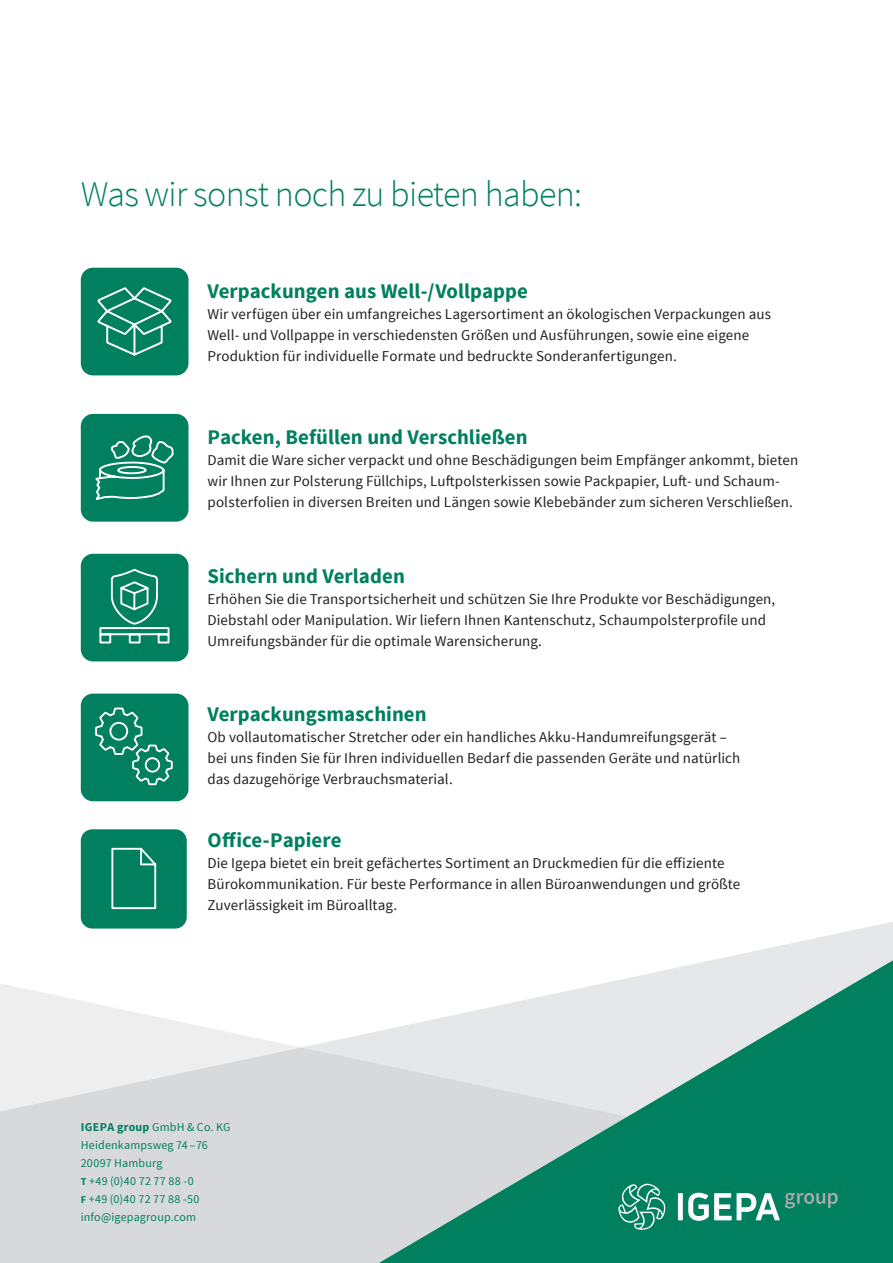
<style>
.page{position:relative;width:893px;height:1263px;background:#fff}
.page>*{position:absolute;margin:0;border:0;box-sizing:border-box;transform-origin:0 0}
.t1{font:300 36px "Source Sans Pro";letter-spacing:-.02em;color:#00805f}
.t2{font:700 20.85px "Source Sans Pro";color:#00805f}
.t3{font:15px/21px "Source Sans Pro";letter-spacing:.005em;color:#231f20}
.t4{font:12px/18px "Source Sans Pro";letter-spacing:.015em;color:#00805f}
.s1{font-weight:700}
.s2{font-weight:700;font-size:10.5px}
</style>
<div class="page">
<div style="left:82px;top:269px;width:105px;height:105px;background:#00805f;border-radius:11px"></div>
<div style="left:81px;top:268px;width:107px;height:107px;border:2px solid #00805f;border-radius:11px"></div>
<div style="left:82px;top:415px;width:105px;height:105px;background:#00805f;border-radius:11px"></div>
<div style="left:81px;top:414px;width:107px;height:108px;border:2px solid #00805f;border-radius:11px"></div>
<div style="left:82px;top:555px;width:105px;height:105px;background:#00805f;border-radius:11px"></div>
<div style="left:81px;top:554px;width:107px;height:107px;border:2px solid #00805f;border-radius:11px"></div>
<div style="left:82px;top:695px;width:105px;height:105px;background:#00805f;border-radius:11px"></div>
<div style="left:81px;top:694px;width:107px;height:107px;border:2px solid #00805f;border-radius:11px"></div>
<svg style="left:95px;top:707px;width:78px;height:79px"></svg>
<svg style="left:95px;top:435px;width:79px;height:66px"></svg>
<div style="left:82px;top:830px;width:104px;height:97px;background:#00805f;border-radius:10px"></div>
<div style="left:81px;top:829px;width:106px;height:99px;border:2px solid #00805f;border-radius:10px"></div>
<svg style="left:97px;top:287px;width:75px;height:69px"></svg>
<svg style="left:99px;top:568px;width:71px;height:76px"></svg>
<svg style="left:111px;top:847px;width:46px;height:59px"></svg>
<svg style="left:80px;top:906px;width:813px;height:34px"></svg>
<svg style="left:0;top:984px;width:238px;height:63px"></svg>
<svg style="left:0;top:1047px;width:238px;height:216px;background:#dcdcde"></svg>
<svg style="left:238px;top:940px;width:655px;height:323px"></svg>
<div style="left:678px;top:1193px;width:5px;height:27px;background:#fff"></div>
<svg style="left:688px;top:1193px;width:150px;height:28px"></svg>
<svg style="left:618px;top:1183px;width:47px;height:47px;background:#3a9c83"></svg>
<h1 class="t1" style="left:81px;top:172px;width:503px">Was wir sonst noch zu bieten haben:</h1>
<h2 class="t2" style="left:207px;top:278px;width:322px">Verpackungen aus Well-/Vollpappe</h2>
<p class="t3" style="left:207px;top:304px;width:565px">Wir verfügen über ein umfangreiches Lagersortiment an ökologischen Verpackungen aus<br>Well‑ und Vollpappe in verschiedensten Größen und Ausführungen, sowie eine eigene<br>Produktion für individuelle Formate und bedruckte Sonderanfertigungen.</p>
<h2 class="t2" style="left:207px;top:424px;width:322px">Packen, Befüllen und Verschließen</h2>
<p class="t3" style="left:207px;top:450px;width:592px">Damit die Ware sicher verpackt und ohne Beschädigungen beim Empfänger ankommt, bieten wir Ihnen zur Polsterung Füllchips, Luftpolsterkissen sowie Packpapier, Luft‑ und Schaum‑ polsterfolien in diversen Breiten und Längen sowie Klebebänder zum sicheren Verschließen.</p>
<h2 class="t2" style="left:207px;top:562px;width:199px">Sichern und Verladen</h2>
<p class="t3" style="left:207px;top:589px;width:569px">Erhöhen Sie die Transportsicherheit und schützen Sie Ihre Produkte vor Beschädigungen,<br>Diebstahl oder Manipulation. Wir liefern Ihnen Kantenschutz, Schaumpolsterprofile und<br>Umreifungsbänder für die optimale Warensicherung.</p>
<h2 class="t2" style="left:207px;top:700px;width:221px">Verpackungsmaschinen</h2>
<p class="t3" style="left:207px;top:726px;width:534px">Ob vollautomatischer Stretcher oder ein handliches Akku‑Handumreifungsgerät – bei uns finden Sie für Ihren individuellen Bedarf die passenden Geräte und natürlich das dazugehörige Verbrauchsmaterial.</p>
<h2 class="t2" style="left:207px;top:826px;width:135px">Office-Papiere</h2>
<p class="t3" style="left:207px;top:852px;width:534px">Die Igepa bietet ein breit gefächertes Sortiment an Druckmedien für die effiziente<br>Bürokommunikation. Für beste Performance in allen Büroanwendungen und größte<br>Zuverlässigkeit im Büroalltag.</p>
<p class="t4" style="left:81px;top:1118px;width:151px"><span class="s1">IGEPA group</span> GmbH &amp; Co. KG<br>Heidenkampsweg 74 – 76<br>20097 Hamburg<br><span class="s2">T</span> +49 (0)40 72 77 88 ‑0<br><span class="s2">F</span> +49 (0)40 72 77 88 ‑50 info@igepagroup.com</p>
</div>
